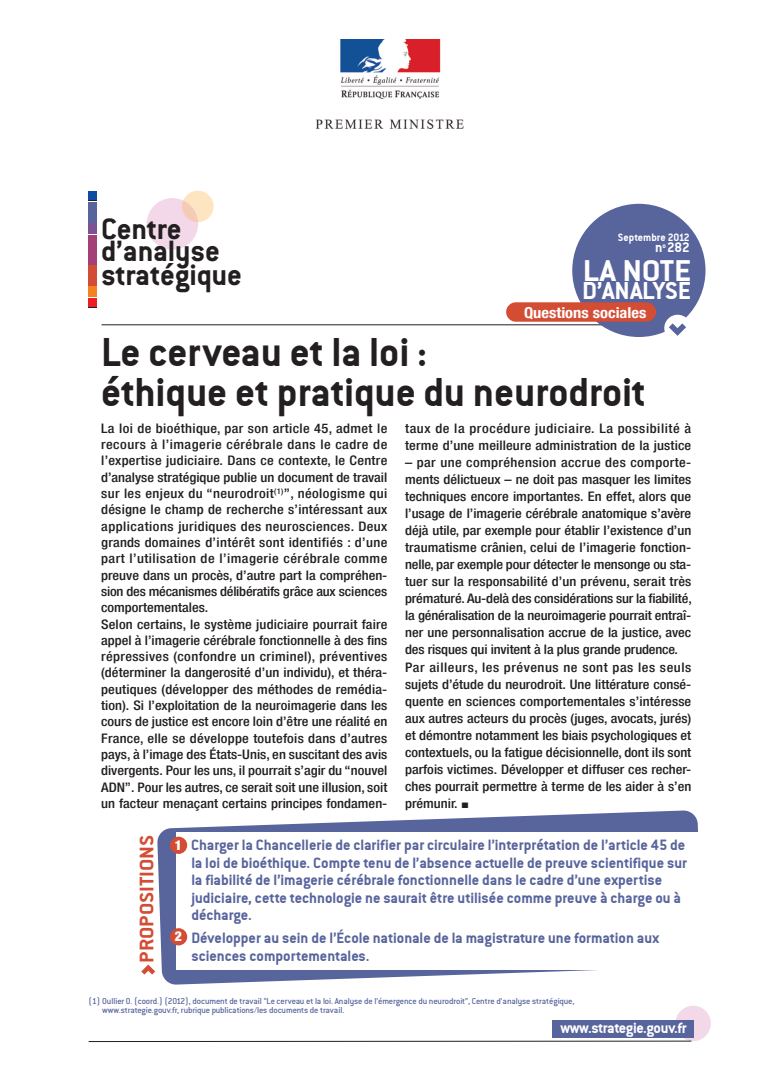
<style>
.page{position:relative;width:780px;height:1088px;background:#fff}
.page>*{position:absolute;margin:0;border:0;box-sizing:border-box;transform-origin:0 0}
.t1{font:43.75px/40px "Conduit ITCTT Bold";color:#231f20}
.t2{font:32.5px "Conduit ITCTT Bold";letter-spacing:-.005em;color:#fff;scale:1.1 1}
.t3{font:700 32.25px/24.4px "Conduit ITC";letter-spacing:-.005em;color:#231f20}
.t4{font:26.5px "Conduit ITCTT Bold";letter-spacing:-.01em;color:#fff;scale:1.05 1}
.t5{font:21.25px "Conduit ITCTT Bold";color:#d34c34;scale:1.1 1}
.t6{font:16.25px/17.5px "Conduit ITCTT Bold";color:#58649c}
.t7{font:16.25px "Conduit ITCTT Bold";letter-spacing:-.025em;color:#fff}
.t8{font:15.12px "Conduit ITCTT Bold";color:#fff}
.t9{font:700 condensed 15px "Helvetica Neue LT";color:#fff;scale:1.1 1}
.t10{font:900 condensed 13.62px "Helvetica Neue LT";color:#fff}
.t11{font:500 condensed 13.12px/16.4px "Helvetica Neue LT";color:#231f20;scale:1.1 1}
.t12{font:11.62px "Conduit ITCTT Bold";color:#fff}
.t13{font:9.38px/9.4px "Conduit Md ITCTT Medium";letter-spacing:-.015em;color:#58649c}
.s1{font-family:"European Pi Three";font-weight:400;font-stretch:normal;font-size:12.88px}
</style>
<div class="page">
<svg style="left:157px;top:810px;width:541px;height:175px;fill:#58649c"></svg>
<div style="left:176px;top:832px;width:604px;height:138px;background:#fff"></div>
<hr style="left:101px;top:324px;width:571px;height:1px;background:#231f20">
<div style="left:572px;top:204px;width:133px;height:133px;background:#58649c;border-radius:50%"></div>
<div style="left:506px;top:302px;width:150px;height:20px;background:#d34c34;border-radius:10px"></div>
<div style="left:675px;top:1006px;width:35px;height:35px;background:#f2d8e8;border-radius:50%"></div>
<div style="left:552px;top:1020px;width:141px;height:17px;background:#58649c"></div>
<svg style="left:88px;top:1040px;width:604px;height:2px"></svg>
<div style="left:664px;top:315px;width:27px;height:26px;background:#fff;border-radius:50%"></div>
<div style="left:170px;top:837px;width:17px;height:17px;background:#d34c34;border-radius:50%"></div>
<div style="left:170px;top:928px;width:17px;height:17px;background:#d34c34;border-radius:50%"></div>
<div style="left:89px;top:191px;width:8px;height:8px;background:#0d4da1"></div>
<div style="left:89px;top:298px;width:8px;height:9px;background:#ee1d23"></div>
<div style="left:89px;top:202px;width:8px;height:20px;background:#58649c"></div>
<div style="left:89px;top:224px;width:8px;height:10px;background:#7e5195"></div>
<div style="left:89px;top:235px;width:8px;height:29px;background:#a43f78"></div>
<div style="left:89px;top:265px;width:8px;height:20px;background:#d34c34"></div>
<div style="left:89px;top:287px;width:8px;height:10px;background:#f58220"></div>
<div style="left:147px;top:198px;width:51px;height:52px;background:#f2d8e8;border-radius:50%"></div>
<svg style="left:182px;top:191px;width:31px;height:31px"></svg>
<img style="left:317px;top:39px;width:147px;height:89px">
<svg style="left:669px;top:323px;width:17px;height:13px"></svg>
<svg style="left:141px;top:964px;width:14px;height:10px"></svg>
<h3 class="t3" style="left:101px;top:220px;width:82px">Centre</h3>
<h3 class="t3" style="left:101px;top:242px;width:142px">d’analyse stratégique</h3>
<p class="t12" style="left:617px;top:230px;width:74px">Septembre 2012</p>
<p class="t8" style="left:655px;top:238px;width:36px">n<sup>o</sup>282</p>
<h2 class="t2" style="left:582px;top:251px;width:100px">LA NOTe</h2>
<h3 class="t4" style="left:582px;top:275px;width:105px">D’ANALySe</h3>
<p class="t9" style="left:524px;top:304px;width:113px">Questions sociales</p>
<h1 class="t1" style="left:101px;top:331px;width:546px">Le cerveau et la loi :<br>éthique et pratique du neurodroit</h1>
<p class="t11" style="left:101px;top:420px;width:262px">La loi de bioéthique, par son article 45, admet le recours à l’imagerie cérébrale dans le cadre de l’expertise judiciaire. Dans ce contexte, le Centre d’analyse stratégique publie un document de travail sur les enjeux du “neurodroit<sup>(1)</sup>”, néologisme qui désigne le champ de recherche s’intéressant aux applications juridiques des neurosciences. Deux grands domaines d’intérêt sont identifiés : d’une part l’utilisation de l’imagerie cérébrale comme preuve dans un procès, d’autre part la compréhen&shy;sion des mécanismes délibératifs grâce aux sciences comportementales.<br>Selon certains, le système judiciaire pourrait faire appel à l’imagerie cérébrale fonctionnelle à des fins répressives (confondre un criminel), préventives (déterminer la dangerosité d’un individu), et théra&shy;peutiques (développer des méthodes de remédia&shy;tion). Si l’exploitation de la neuroimagerie dans les cours de justice est encore loin d’être une réalité en France, elle se développe toutefois dans d’autres pays, à l’image des États-Unis, en suscitant des avis divergents. Pour les uns, il pourrait s’agir du “nouvel ADN”. Pour les autres, ce serait soit une illusion, soit un facteur menaçant certains principes fondamen-</p>
<p class="t11" style="left:405px;top:419px;width:262px;line-height:17px">taux de la procédure judiciaire. La possibilité à terme d’une meilleure administration de la justice</p>
<p class="t11" style="left:405px;top:453px;width:262px;line-height:17px">– par une compréhension accrue des comporte&shy;ments délictueux – ne doit pas masquer les limites techniques encore importantes. En effet, alors que l’usage de l’imagerie cérébrale anatomique s’avère déjà utile, par exemple pour établir l’existence d’un traumatisme crânien, celui de l’imagerie fonction&shy;nelle, par exemple pour détecter le mensonge ou sta&shy;tuer sur la responsabilité d’un prévenu, serait très prématuré. Au-delà des considérations sur la fiabilité, la généralisation de la neuroimagerie pourrait entraî&shy;ner une personnalisation accrue de la justice, avec des risques qui invitent à la plus grande prudence.<br>Par ailleurs, les prévenus ne sont pas les seuls sujets d’étude du neurodroit. Une littérature consé&shy;quente en sciences comportementales s’intéresse aux autres acteurs du procès (juges, avocats, jurés) et démontre notamment les biais psychologiques et contextuels, ou la fatigue décisionnelle, dont ils sont parfois victimes. Développer et diffuser ces recher&shy;ches pourrait permettre à terme de les aider à s’en prémunir. <span class="s1">g</span></p>
<h3 class="t5" style="left:134px;top:963px;width:117px;rotate:-90deg">PROPOSITIONS</h3>
<p class="t13" style="left:102px;top:996px;width:474px;text-indent:-13px">(1) Oullier O. (coord.) (2012), document de travail “Le cerveau et la loi. Analyse de l’émergence du neurodroit”, Centre d’analyse stratégique, www.strategie.gouv.fr, rubrique publications/les documents de travail.</p>
<p class="t6" style="left:191px;top:836px;width:497px">Charger la Chancellerie de clarifier par circulaire l’interprétation de l’article 45 de la loi de bioéthique. Compte tenu de l’absence actuelle de preuve scientifique sur la fiabilité de l’imagerie cérébrale fonctionnelle dans le cadre d’une expertise judiciaire, cette technologie ne saurait être utilisée comme preuve à charge ou à décharge.</p>
<p class="t6" style="left:191px;top:929px;width:469px">Développer au sein de l’École nationale de la magistrature une formation aux sciences comportementales.</p>
<p class="t10" style="left:175px;top:836px;width:9px">1</p>
<p class="t10" style="left:175px;top:928px;width:9px">2</p>
<p class="t7" style="left:560px;top:1018px;width:128px">www.strategie.gouv.fr</p>
</div>
